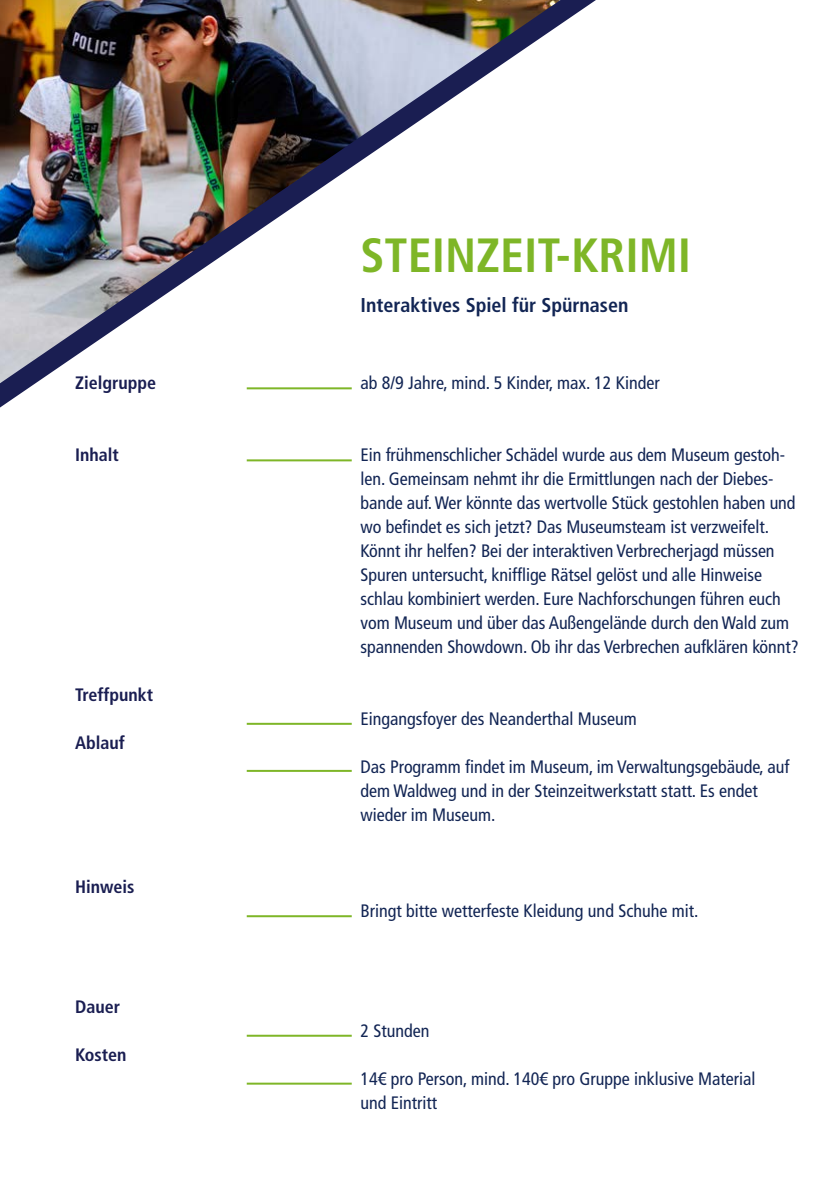
<style>
.page{position:relative;width:840px;height:1191px;background:#fff}
.page>*{position:absolute;margin:0;border:0;box-sizing:border-box;transform-origin:0 0}
.t1{font:700 condensed 48px "Frutiger LT Std";color:#7eb627}
.t2{font:700 condensed 20px "Frutiger LT Std";color:#122554}
.t3{font:condensed 18px/24px "Frutiger LT Std";letter-spacing:-.005em;color:#122554}
.t4{font:700 condensed 18px "Frutiger LT Std";color:#1a1e52}
</style>
<div class="page">
<hr style="left:246px;top:459px;width:105px;height:2px;background:#7eb627">
<hr style="left:246px;top:723px;width:105px;height:2px;background:#7eb627">
<hr style="left:246px;top:1034px;width:105px;height:2px;background:#7eb627">
<hr style="left:246px;top:915px;width:105px;height:2px;background:#7eb627">
<hr style="left:246px;top:770px;width:105px;height:2px;background:#7eb627">
<hr style="left:246px;top:1082px;width:105px;height:2px;background:#7eb627">
<img style="left:0;top:0;width:596px;height:408px">
<p class="t4" style="left:75px;top:372px;width:83px">Zielgruppe</p>
<p class="t4" style="left:75px;top:444px;width:45px">Inhalt</p>
<p class="t4" style="left:75px;top:684px;width:79px">Treffpunkt</p>
<p class="t4" style="left:75px;top:732px;width:51px">Ablauf</p>
<p class="t4" style="left:75px;top:876px;width:61px">Hinweis</p>
<p class="t4" style="left:75px;top:996px;width:47px">Dauer</p>
<p class="t4" style="left:75px;top:1044px;width:53px">Kosten</p>
<h1 class="t1" style="left:360px;top:227px;width:332px">STEINZEIT-KRIMI</h1>
<p class="t2" style="left:360px;top:293px;width:269px">Interaktives Spiel für Spürnasen</p>
<p class="t3" style="left:360px;top:371px;width:300px">ab 8/9 Jahre, mind. 5 Kinder, max. 12 Kinder</p>
<p class="t3" style="left:360px;top:443px;width:439px">Ein frühmenschlicher Schädel wurde aus dem Museum gestoh&shy;len. Gemeinsam nehmt ihr die Ermittlungen nach der Diebes&shy;bande auf. Wer könnte das wertvolle Stück gestohlen haben und wo befindet es sich jetzt? Das Museumsteam ist verzweifelt.<br>Könnt ihr helfen? Bei der interaktiven Verbrecherjagd müssen Spuren untersucht, knifflige Rätsel gelöst und alle Hinweise schlau kombiniert werden. Eure Nachforschungen führen euch vom Museum und über das Außengelände durch den Wald zum spannenden Showdown. Ob ihr das Verbrechen aufklären könnt?</p>
<p class="t3" style="left:360px;top:707px;width:277px">Eingangsfoyer des Neanderthal Museum</p>
<p class="t3" style="left:360px;top:755px;width:430px">Das Programm findet im Museum, im Verwaltungsgebäude, auf dem Waldweg und in der Steinzeitwerkstatt statt. Es endet wieder im Museum.</p>
<p class="t3" style="left:360px;top:899px;width:339px">Bringt bitte wetterfeste Kleidung und Schuhe mit.</p>
<p class="t3" style="left:360px;top:1019px;width:70px">2 Stunden</p>
<p class="t3" style="left:360px;top:1067px;width:396px">14€ pro Person, mind. 140€ pro Gruppe inklusive Material und Eintritt</p>
</div>
